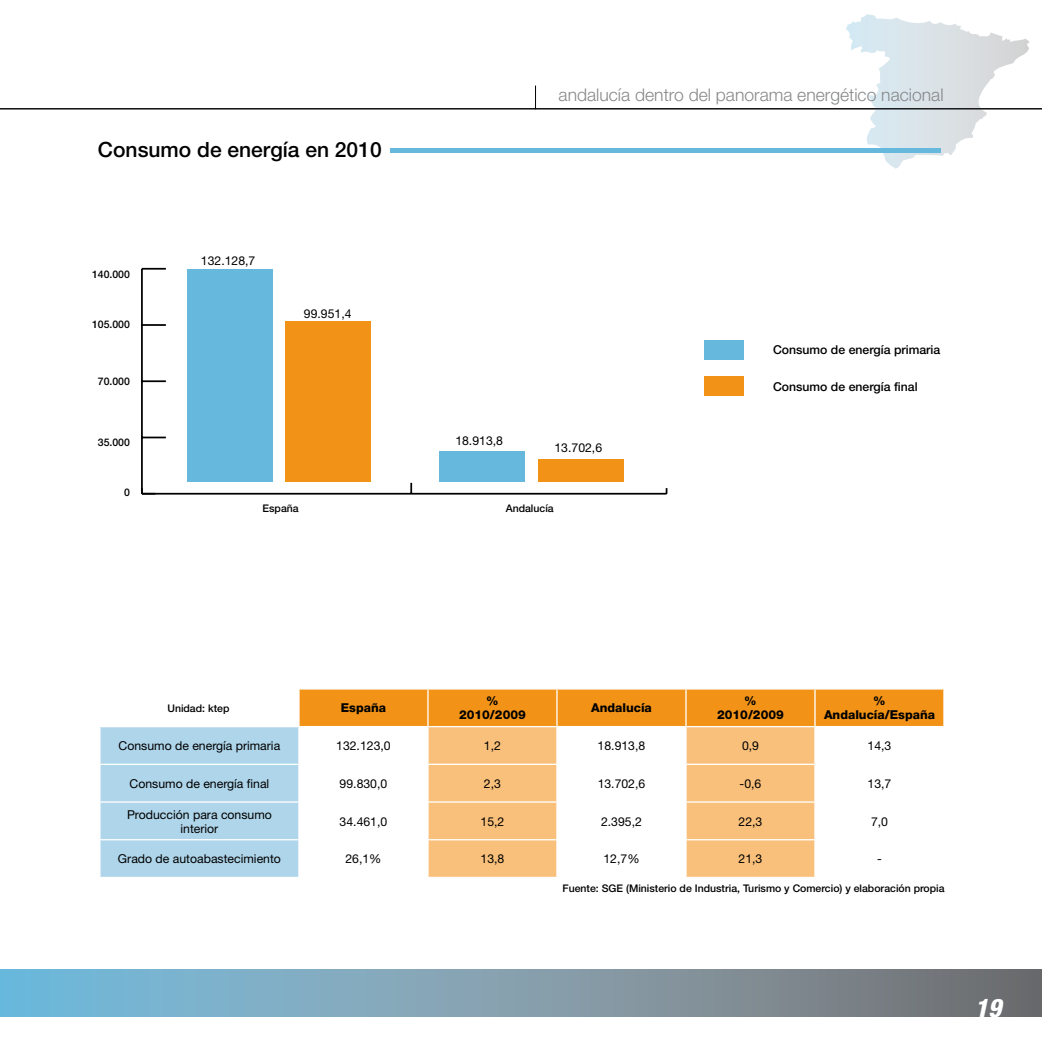
<style>
.page{position:relative;width:1042px;height:1042px;background:#fff}
.page>*{position:absolute;margin:0;border:0;box-sizing:border-box;transform-origin:0 0}
.t1{font:italic 800 condensed 25.55px "Helvetica Neue";color:#fff}
.t2{font:500 21px "Helvetica Neue";color:#000}
.t3{font:300 17.5px "Helvetica Neue";color:#87888a}
.t4{font:12.25px/14px "Helvetica Neue";color:#000;text-align:center}
.t5{font:800 12.25px/14px "Helvetica Neue";color:#000;text-align:center}
.t6{font:500 12.25px "Helvetica Neue";color:#000}
.t7{font:500 10.5px "Helvetica Neue";color:#000}
</style>
<div class="page">
<svg style="left:0;top:969px;width:1042px;height:48px;background:#7c9aaa"></svg>
<svg style="left:844px;top:14px;width:185px;height:155px"></svg>
<hr style="left:0;top:108px;width:1042px;height:1px;background:#000">
<svg style="left:535px;top:86px;width:1px;height:22px"></svg>
<div style="left:390px;top:148px;width:551px;height:5px;background:#66b8dc"></div>
<svg style="left:101px;top:689px;width:842px;height:188px"></svg>
<svg style="left:429px;top:727px;width:385px;height:150px;fill:#f9c07b"></svg>
<hr style="left:298px;top:689px;width:2px;height:37px;background:#fff">
<hr style="left:427px;top:689px;width:2px;height:37px;background:#fff">
<hr style="left:556px;top:689px;width:1px;height:37px;background:#fff">
<hr style="left:685px;top:689px;width:1px;height:37px;background:#fff">
<hr style="left:814px;top:689px;width:1px;height:37px;background:#fff">
<hr style="left:99px;top:726px;width:200px;height:1px;background:#fff">
<hr style="left:299px;top:726px;width:129px;height:1px;background:#fff">
<hr style="left:298px;top:727px;width:2px;height:36px;background:#fff">
<hr style="left:428px;top:726px;width:129px;height:1px;background:#fff">
<hr style="left:427px;top:727px;width:2px;height:36px;background:#fff">
<hr style="left:557px;top:726px;width:129px;height:1px;background:#fff">
<hr style="left:556px;top:727px;width:1px;height:36px;background:#fff">
<hr style="left:686px;top:726px;width:129px;height:1px;background:#fff">
<hr style="left:685px;top:727px;width:1px;height:36px;background:#fff">
<hr style="left:815px;top:726px;width:129px;height:1px;background:#fff">
<hr style="left:814px;top:727px;width:1px;height:36px;background:#fff">
<hr style="left:99px;top:763px;width:200px;height:2px;background:#fff">
<hr style="left:299px;top:763px;width:129px;height:2px;background:#fff">
<hr style="left:298px;top:765px;width:2px;height:36px;background:#fff">
<hr style="left:428px;top:763px;width:129px;height:2px;background:#fff">
<hr style="left:427px;top:765px;width:2px;height:36px;background:#fff">
<hr style="left:557px;top:763px;width:129px;height:2px;background:#fff">
<hr style="left:556px;top:765px;width:1px;height:36px;background:#fff">
<hr style="left:686px;top:763px;width:129px;height:2px;background:#fff">
<hr style="left:685px;top:765px;width:1px;height:36px;background:#fff">
<hr style="left:815px;top:763px;width:129px;height:2px;background:#fff">
<hr style="left:814px;top:765px;width:1px;height:36px;background:#fff">
<hr style="left:99px;top:801px;width:200px;height:2px;background:#fff">
<hr style="left:299px;top:801px;width:129px;height:2px;background:#fff">
<hr style="left:298px;top:803px;width:2px;height:36px;background:#fff">
<hr style="left:428px;top:801px;width:129px;height:2px;background:#fff">
<hr style="left:427px;top:803px;width:2px;height:36px;background:#fff">
<hr style="left:557px;top:801px;width:129px;height:2px;background:#fff">
<hr style="left:556px;top:803px;width:1px;height:36px;background:#fff">
<hr style="left:686px;top:801px;width:129px;height:2px;background:#fff">
<hr style="left:685px;top:803px;width:1px;height:36px;background:#fff">
<hr style="left:815px;top:801px;width:129px;height:2px;background:#fff">
<hr style="left:814px;top:803px;width:1px;height:36px;background:#fff">
<hr style="left:99px;top:839px;width:200px;height:1px;background:#fff">
<hr style="left:299px;top:839px;width:129px;height:1px;background:#fff">
<hr style="left:298px;top:840px;width:2px;height:37px;background:#fff">
<hr style="left:428px;top:839px;width:129px;height:1px;background:#fff">
<hr style="left:427px;top:840px;width:2px;height:37px;background:#fff">
<hr style="left:557px;top:839px;width:129px;height:1px;background:#fff">
<hr style="left:556px;top:840px;width:1px;height:37px;background:#fff">
<hr style="left:686px;top:839px;width:129px;height:1px;background:#fff">
<hr style="left:685px;top:840px;width:1px;height:37px;background:#fff">
<hr style="left:815px;top:839px;width:129px;height:1px;background:#fff">
<hr style="left:814px;top:840px;width:1px;height:37px;background:#fff">
<div style="left:704px;top:340px;width:39px;height:19px;background:#66b8dc"></div>
<div style="left:704px;top:376px;width:39px;height:20px;background:#f29318"></div>
<hr style="left:142px;top:493px;width:524px;height:1px;background:#000">
<svg style="left:410px;top:483px;width:2px;height:10px"></svg>
<hr style="left:141px;top:269px;width:2px;height:225px;background:#000">
<svg style="left:141px;top:488px;width:14px;height:6px"></svg>
<svg style="left:143px;top:437px;width:23px;height:1px"></svg>
<hr style="left:142px;top:380px;width:24px;height:2px;background:#000">
<hr style="left:142px;top:324px;width:24px;height:2px;background:#000">
<hr style="left:142px;top:268px;width:24px;height:2px;background:#000">
<div style="left:285px;top:322px;width:86px;height:160px;background:#f29318"></div>
<div style="left:538px;top:460px;width:85px;height:22px;background:#f29318"></div>
<div style="left:187px;top:270px;width:86px;height:212px;background:#66b8dc"></div>
<div style="left:439px;top:451px;width:86px;height:31px;background:#66b8dc"></div>
<h2 class="t2" style="left:98px;top:137px;width:285px">Consumo de energía en 2010</h2>
<p class="t7" style="left:92px;top:268px;width:39px">140.000</p>
<p class="t7" style="left:92px;top:318px;width:39px">105.000</p>
<p class="t7" style="left:98px;top:375px;width:34px">70.000</p>
<p class="t7" style="left:98px;top:436px;width:34px">35.000</p>
<p class="t7" style="left:124px;top:486px;width:7px">0</p>
<p class="t4" style="left:201px;top:253px;width:56px">132.128,7</p>
<p class="t4" style="left:304px;top:307px;width:49px">99.951,4</p>
<h3 class="t3" style="left:559px;top:84px;width:386px">andalucía dentro del panorama energético nacional</h3>
<p class="t4" style="left:455px;top:433px;width:49px">18.913,8</p>
<p class="t4" style="left:554px;top:441px;width:49px">13.702,6</p>
<p class="t6" style="left:773px;top:343px;width:169px">Consumo de energía primaria</p>
<p class="t6" style="left:773px;top:379px;width:146px">Consumo de energía final</p>
<p class="t7" style="left:262px;top:502px;width:38px">España</p>
<p class="t7" style="left:506px;top:502px;width:50px">Andalucía</p>
<p class="t7" style="left:167px;top:702px;width:64px">Unidad: ktep</p>
<p class="t5" style="left:341px;top:701px;width:47px">España</p>
<p class="t5" style="left:459px;top:694px;width:68px">%<br>2010/2009</p>
<p class="t5" style="left:591px;top:701px;width:62px">Andalucía</p>
<p class="t5" style="left:717px;top:694px;width:68px">%<br>2010/2009</p>
<p class="t5" style="left:824px;top:694px;width:112px">%<br>Andalucía/España</p>
<p class="t4" style="left:119px;top:739px;width:163px">Consumo de energía primaria</p>
<p class="t4" style="left:336px;top:739px;width:56px">132.123,0</p>
<p class="t4" style="left:484px;top:739px;width:19px">1,2</p>
<p class="t4" style="left:598px;top:739px;width:49px">18.913,8</p>
<p class="t4" style="left:742px;top:739px;width:19px">0,9</p>
<p class="t4" style="left:867px;top:739px;width:25px">14,3</p>
<p class="t4" style="left:130px;top:776px;width:141px">Consumo de energía final</p>
<p class="t4" style="left:340px;top:776px;width:49px">99.830,0</p>
<p class="t4" style="left:484px;top:776px;width:19px">2,3</p>
<p class="t4" style="left:598px;top:776px;width:49px">13.702,6</p>
<p class="t4" style="left:739px;top:776px;width:23px">-0,6</p>
<p class="t4" style="left:867px;top:776px;width:25px">13,7</p>
<p class="t4" style="left:127px;top:807px;width:146px">Producción para consumo interior</p>
<p class="t4" style="left:340px;top:814px;width:49px">34.461,0</p>
<p class="t4" style="left:480px;top:814px;width:25px">15,2</p>
<p class="t4" style="left:601px;top:814px;width:42px">2.395,2</p>
<p class="t4" style="left:738px;top:814px;width:25px">22,3</p>
<p class="t4" style="left:871px;top:814px;width:19px">7,0</p>
<p class="t4" style="left:118px;top:852px;width:164px">Grado de autoabastecimiento</p>
<p class="t4" style="left:345px;top:852px;width:38px">26,1%</p>
<p class="t4" style="left:480px;top:852px;width:25px">13,8</p>
<p class="t4" style="left:603px;top:852px;width:38px">12,7%</p>
<p class="t4" style="left:738px;top:852px;width:25px">21,3</p>
<p class="t4" style="left:877px;top:852px;width:6px">-</p>
<p class="t7" style="left:562px;top:882px;width:384px">Fuente: SGE (Ministerio de Industria, Turismo y Comercio) y elaboración propia</p>
<h1 class="t1" style="left:975px;top:992px;width:28px">19</h1>
</div>
